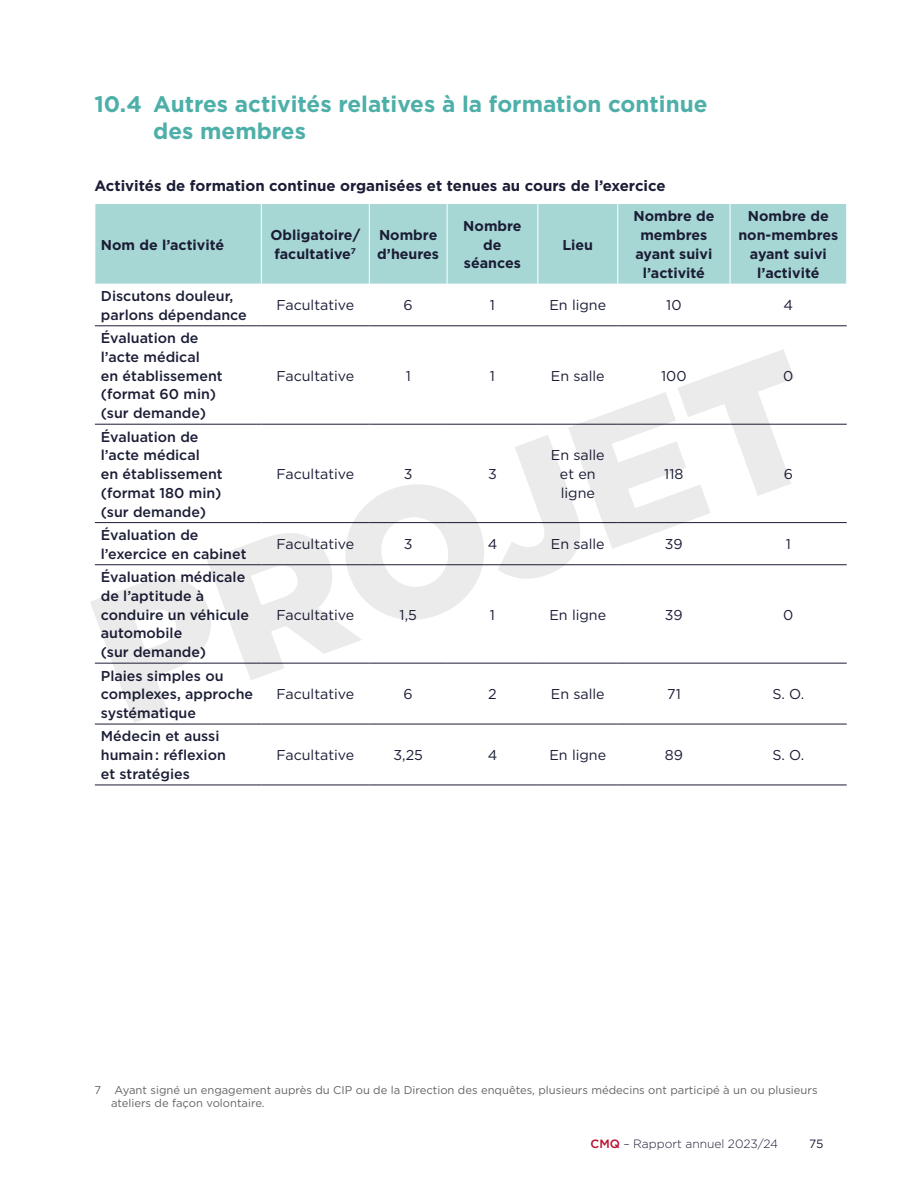
<style>
.page{position:relative;width:918px;height:1188px;background:#fff}
.page>*{position:absolute;margin:0;border:0;box-sizing:border-box;transform-origin:0 0}
.t1{font:700 22.5px/27px "Gotham";color:#4eafa9}
.Sous-titre{font:700 15px "Gotham";color:#1b1d36}
.Texte_tableau_-_bleu{font:500 14.25px/18.8px "Gotham";color:#1b1d36}
.Texte_courant{font:14.25px/18.8px "Gotham";color:#1b1d36;text-align:center}
.Texte_tableau_-_bleu-2{font:700 14.25px/18.8px "Gotham";color:#1b1d36;text-align:center}
.t2{font:300 12px "Gotham";color:#1b1d36}
.t3{font:12px "Gotham";color:#1b1d36}
.note_de_bas_de_page{font:11.25px/13.5px "Gotham";color:#636466}
.s1{font-weight:500;color:#ba0c2f}
</style>
<div class="page">
<div style="left:95px;top:204px;width:751px;height:80px;background:#a7d7d4"></div>
<hr style="left:95px;top:326px;width:166px;height:1px;background:#1b1d36">
<hr style="left:261px;top:326px;width:108px;height:1px;background:#1b1d36">
<hr style="left:369px;top:326px;width:78px;height:1px;background:#1b1d36">
<hr style="left:447px;top:326px;width:91px;height:1px;background:#1b1d36">
<hr style="left:538px;top:326px;width:80px;height:1px;background:#1b1d36">
<hr style="left:618px;top:326px;width:112px;height:1px;background:#1b1d36">
<hr style="left:730px;top:326px;width:117px;height:1px;background:#1b1d36">
<hr style="left:730px;top:424px;width:117px;height:1px;background:#1b1d36">
<hr style="left:730px;top:522px;width:117px;height:1px;background:#1b1d36">
<hr style="left:730px;top:564px;width:117px;height:1px;background:#1b1d36">
<hr style="left:730px;top:663px;width:117px;height:1px;background:#1b1d36">
<hr style="left:95px;top:724px;width:166px;height:1px;background:#1b1d36">
<hr style="left:261px;top:724px;width:108px;height:1px;background:#1b1d36">
<hr style="left:369px;top:724px;width:78px;height:1px;background:#1b1d36">
<hr style="left:447px;top:724px;width:91px;height:1px;background:#1b1d36">
<hr style="left:538px;top:724px;width:80px;height:1px;background:#1b1d36">
<hr style="left:618px;top:724px;width:112px;height:1px;background:#1b1d36">
<hr style="left:730px;top:724px;width:117px;height:1px;background:#1b1d36">
<hr style="left:95px;top:785px;width:166px;height:1px;background:#1b1d36">
<hr style="left:261px;top:785px;width:108px;height:1px;background:#1b1d36">
<hr style="left:369px;top:785px;width:78px;height:1px;background:#1b1d36">
<hr style="left:447px;top:785px;width:91px;height:1px;background:#1b1d36">
<hr style="left:538px;top:785px;width:80px;height:1px;background:#1b1d36">
<hr style="left:618px;top:785px;width:112px;height:1px;background:#1b1d36">
<hr style="left:730px;top:785px;width:117px;height:1px;background:#1b1d36">
<hr style="left:261px;top:204px;width:1px;height:80px;background:#fff">
<hr style="left:369px;top:204px;width:1px;height:80px;background:#fff">
<hr style="left:447px;top:204px;width:1px;height:80px;background:#fff">
<hr style="left:537px;top:204px;width:1px;height:80px;background:#fff">
<hr style="left:617px;top:204px;width:1px;height:80px;background:#fff">
<hr style="left:730px;top:204px;width:1px;height:80px;background:#fff">
<svg style="left:90px;top:349px;width:704px;height:374px"></svg>
<p class="t1" style="left:153px;top:91px;width:556px;text-indent:-59px">10.4 Autres activités relatives à la formation continue des membres</p>
<p class="Sous-titre" style="left:94px;top:176px;width:573px">Activités de formation continue organisées et tenues au cours de l’exercice</p>
<p class="Texte_tableau_-_bleu-2" style="left:101px;top:235px;width:125px">Nom de l’activité</p>
<p class="Texte_tableau_-_bleu-2" style="left:270px;top:226px;width:91px;text-align:left">Obligatoire/ facultative<sup>7</sup></p>
<p class="Texte_tableau_-_bleu-2" style="left:377px;top:226px;width:63px;text-align:left">Nombre d’heures</p>
<p class="Texte_tableau_-_bleu-2" style="left:463px;top:216px;width:60px">Nombre de séances</p>
<p class="Texte_tableau_-_bleu-2" style="left:562px;top:235px;width:32px">Lieu</p>
<p class="Texte_tableau_-_bleu-2" style="left:633px;top:207px;width:82px">Nombre de membres ayant suivi l’activité</p>
<p class="Texte_tableau_-_bleu-2" style="left:738px;top:207px;width:102px">Nombre de non-membres ayant suivi l’activité</p>
<p class="Texte_tableau_-_bleu" style="left:101px;top:286px;width:147px">Discutons douleur, parlons dépendance</p>
<p class="Texte_courant" style="left:277px;top:296px;width:79px">Facultative</p>
<p class="Texte_courant" style="left:404px;top:296px;width:11px">6</p>
<p class="Texte_courant" style="left:490px;top:296px;width:7px">1</p>
<p class="Texte_courant" style="left:549px;top:296px;width:58px">En ligne</p>
<p class="Texte_courant" style="left:666px;top:296px;width:17px">10</p>
<p class="Texte_courant" style="left:784px;top:296px;width:11px">4</p>
<p class="Texte_tableau_-_bleu" style="left:101px;top:329px;width:123px">Évaluation de l’acte médical<br>en établissement (format 60 min) (sur demande)</p>
<p class="Texte_courant" style="left:277px;top:366px;width:79px">Facultative</p>
<p class="Texte_courant" style="left:406px;top:366px;width:7px">1</p>
<p class="Texte_courant" style="left:490px;top:366px;width:7px">1</p>
<p class="Texte_courant" style="left:551px;top:366px;width:55px">En salle</p>
<p class="Texte_courant" style="left:661px;top:366px;width:27px">100</p>
<p class="Texte_courant" style="left:783px;top:366px;width:12px">0</p>
<p class="Texte_tableau_-_bleu" style="left:101px;top:427px;width:123px">Évaluation de l’acte médical<br>en établissement (format 180 min) (sur demande)</p>
<p class="Texte_courant" style="left:277px;top:464px;width:79px">Facultative</p>
<p class="Texte_courant" style="left:404px;top:464px;width:10px">3</p>
<p class="Texte_courant" style="left:488px;top:464px;width:10px">3</p>
<p class="Texte_courant" style="left:551px;top:446px;width:55px">En salle et en ligne</p>
<p class="Texte_courant" style="left:664px;top:464px;width:21px">118</p>
<p class="Texte_courant" style="left:784px;top:464px;width:11px">6</p>
<p class="Texte_tableau_-_bleu" style="left:101px;top:525px;width:147px">Évaluation de l’exercice en cabinet</p>
<p class="Texte_courant" style="left:277px;top:535px;width:79px">Facultative</p>
<p class="Texte_courant" style="left:404px;top:535px;width:10px">3</p>
<p class="Texte_courant" style="left:488px;top:535px;width:11px">4</p>
<p class="Texte_courant" style="left:551px;top:535px;width:55px">En salle</p>
<p class="Texte_courant" style="left:665px;top:535px;width:19px">39</p>
<p class="Texte_courant" style="left:786px;top:535px;width:7px">1</p>
<p class="Texte_tableau_-_bleu" style="left:101px;top:568px;width:150px">Évaluation médicale de l’aptitude à conduire un véhicule automobile<br>(sur demande)</p>
<p class="Texte_courant" style="left:277px;top:605px;width:79px">Facultative</p>
<p class="Texte_courant" style="left:400px;top:605px;width:19px">1,5</p>
<p class="Texte_courant" style="left:490px;top:605px;width:7px">1</p>
<p class="Texte_courant" style="left:549px;top:605px;width:58px">En ligne</p>
<p class="Texte_courant" style="left:665px;top:605px;width:19px">39</p>
<p class="Texte_courant" style="left:783px;top:605px;width:12px">0</p>
<p class="Texte_tableau_-_bleu" style="left:101px;top:666px;width:154px">Plaies simples ou complexes, approche systématique</p>
<p class="Texte_tableau_-_bleu" style="left:101px;top:727px;width:127px">Médecin et aussi humain : réflexion et stratégies</p>
<p class="Texte_courant" style="left:277px;top:685px;width:79px">Facultative</p>
<p class="Texte_courant" style="left:404px;top:685px;width:11px">6</p>
<p class="Texte_courant" style="left:488px;top:685px;width:10px">2</p>
<p class="Texte_courant" style="left:551px;top:685px;width:55px">En salle</p>
<p class="Texte_courant" style="left:667px;top:685px;width:15px">71</p>
<p class="Texte_courant" style="left:772px;top:685px;width:33px">S. O.</p>
<p class="Texte_courant" style="left:277px;top:745px;width:79px">Facultative</p>
<p class="Texte_courant" style="left:393px;top:745px;width:31px">3,25</p>
<p class="Texte_courant" style="left:488px;top:745px;width:11px">4</p>
<p class="Texte_courant" style="left:549px;top:745px;width:58px">En ligne</p>
<p class="Texte_courant" style="left:665px;top:745px;width:20px">89</p>
<p class="Texte_courant" style="left:772px;top:745px;width:33px">S. O.</p>
<p class="note_de_bas_de_page" style="left:111px;top:1083px;width:708px;text-indent:-16px">7 Ayant signé un engagement auprès du CIP ou de la Direction des enquêtes, plusieurs médecins ont participé à un ou plusieurs ateliers de façon volontaire.</p>
<p class="t2" style="left:590px;top:1136px;width:189px"><span class="s1">CMQ</span> – Rapport annuel 2023/24</p>
<p class="t3" style="left:809px;top:1136px;width:16px">75</p>
</div>
